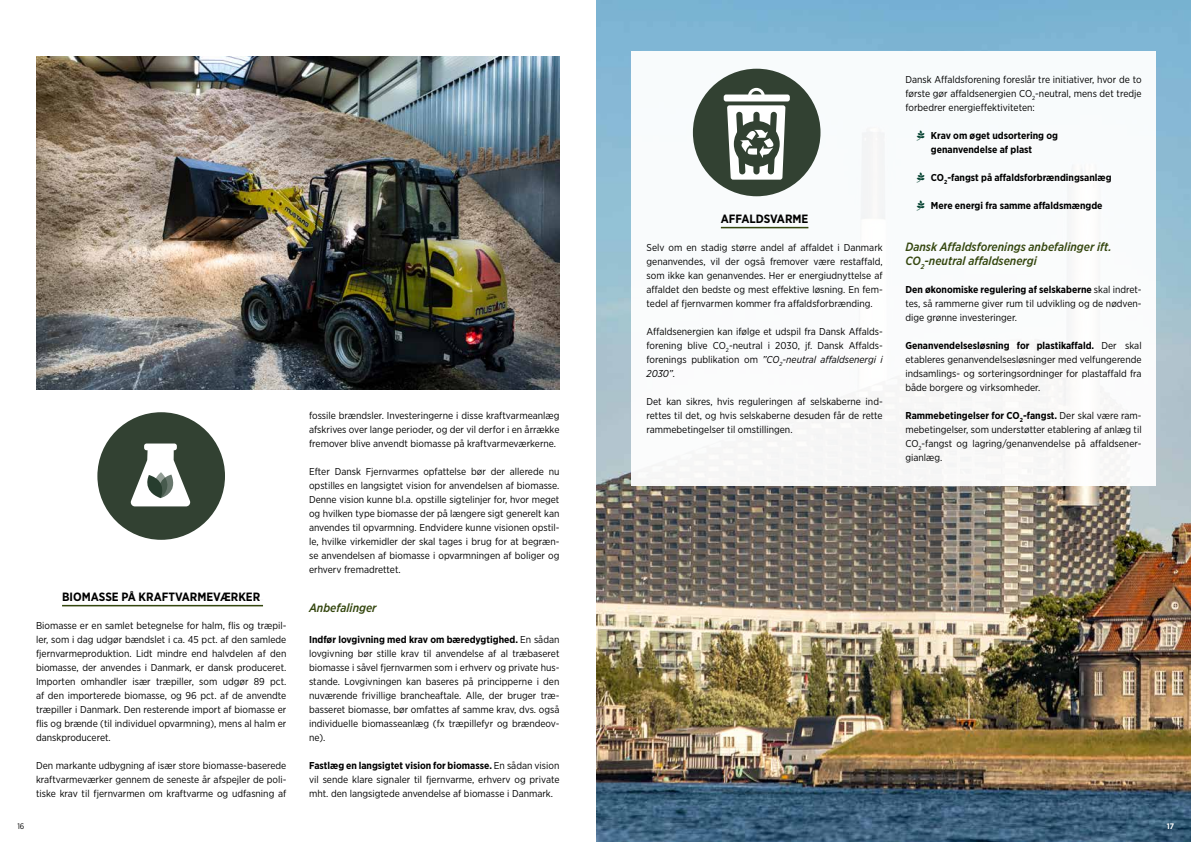
<style>
.page{position:relative;width:1191px;height:842px;background:#fff}
.page>*{position:absolute;margin:0;border:0;box-sizing:border-box;transform-origin:0 0}
.t1{font:italic 500 12px/14px "Gotham Narrow";color:#34460e}
.t2{font:700 12px "Gotham Narrow";color:#000}
.t3{font:10px/14px "Gotham Narrow";color:#000;text-align:justify}
.t4{font:700 10px/14px "Gotham Narrow";color:#000}
.t5{font:8px "Gotham Narrow";color:#000}
.t6{font:700 8px "Gotham Narrow";color:#fff}
.s1{font-weight:700}
.s2{font-style:italic}
</style>
<div class="page">
<img style="left:596px;top:0;width:595px;height:842px">
<div style="left:631px;top:52px;width:524px;height:434px;background:#fff"></div>
<hr style="left:62px;top:599px;width:201px;height:1px;background:#f8f8f9">
<hr style="left:62px;top:605px;width:201px;height:1px;background:#34460e">
<hr style="left:721px;top:221px;width:87px;height:1px;background:#f8f8f9">
<hr style="left:721px;top:227px;width:87px;height:1px;background:#34460e">
<div style="left:693px;top:69px;width:127px;height:127px;background:#324132;border-radius:50%"></div>
<svg style="left:723px;top:88px;width:67px;height:92px"></svg>
<div style="left:97px;top:412px;width:128px;height:128px;background:#324132;border-radius:50%"></div>
<svg style="left:131px;top:443px;width:59px;height:63px"></svg>
<img style="left:36px;top:57px;width:523px;height:333px">
<p class="t5" style="left:18px;top:821px;width:8px">16</p>
<p class="t2" style="left:62px;top:589px;width:200px">BIOMASSE PÅ KRAFTVARMEVÆRKER</p>
<p class="t3" style="left:36px;top:618px;width:252px">Biomasse er en samlet betegnelse for halm, flis og træpil&shy;ler, som i dag udgør bændslet i ca. 45 pct. af den samlede fjernvarmeproduktion. Lidt mindre end halvdelen af den biomasse, der anvendes i Danmark, er dansk produceret.<br>Importen omhandler især træpiller, som udgør 89 pct. af den importerede biomasse, og 96 pct. af de anvendte træpiller i Danmark. Den resterende import af biomasse er flis og brænde (til individuel opvarmning), mens al halm er danskproduceret.</p>
<p class="t3" style="left:36px;top:758px;width:252px">Den markante udbygning af især store biomasse-baserede kraftvarmeværker gennem de seneste år afspejler de poli&shy;tiske krav til fjernvarmen om kraftvarme og udfasning af</p>
<p class="t3" style="left:309px;top:408px;width:252px">fossile brændsler. Investeringerne i disse kraftvarmeanlæg afskrives over lange perioder, og der vil derfor i en årrække fremover blive anvendt biomasse på kraftvarmeværkerne.</p>
<p class="t3" style="left:309px;top:464px;width:252px">Efter Dansk Fjernvarmes opfattelse bør der allerede nu opstilles en langsigtet vision for anvendelsen af biomasse.<br>Denne vision kunne bl.a. opstille sigtelinjer for, hvor meget og hvilken type biomasse der på længere sigt generelt kan anvendes til opvarmning. Endvidere kunne visionen opstil&shy;le, hvilke virkemidler der skal tages i brug for at begræn&shy;se anvendelsen af biomasse i opvarmningen af boliger og erhverv fremadrettet.</p>
<p class="t1" style="left:309px;top:601px;width:69px">Anbefalinger</p>
<p class="t3" style="left:309px;top:632px;width:252px"><span class="s1">Indfør lovgivning med krav om bæredygtighed.</span> En sådan lovgivning bør stille krav til anvendelse af al træbaseret biomasse i såvel fjernvarmen som i erhverv og private hus&shy;stande. Lovgivningen kan baseres på principperne i den nuværende frivillige brancheaftale. Alle, der bruger træ&shy;basseret biomasse, bør omfattes af samme krav, dvs. også individuelle biomasseanlæg (fx træpillefyr og brændeov&shy;ne).</p>
<p class="t3" style="left:309px;top:758px;width:252px"><span class="s1">Fastlæg en langsigtet vision for biomasse.</span> En sådan vision vil sende klare signaler til fjernvarme, erhverv og private mht. den langsigtede anvendelse af biomasse i Danmark.</p>
<p class="t2" style="left:721px;top:211px;width:89px">AFFALDSVARME</p>
<p class="t3" style="left:646px;top:240px;width:238px">Selv om en stadig større andel af affaldet i Danmark genanvendes, vil der også fremover være restaffald, som ikke kan genanvendes. Her er energiudnyttelse af affaldet den bedste og mest effektive løsning. En fem&shy;tedel af fjernvarmen kommer fra affaldsforbrænding.</p>
<p class="t3" style="left:646px;top:324px;width:238px">Affaldsenergien kan ifølge et udspil fra Dansk Affalds&shy;forening blive CO<sub>2</sub>-neutral i 2030, jf. Dansk Affalds&shy;forenings publikation om <span class="s2">”CO</span><sub>2</sub><span class="s2">-neutral affaldsenergi i 2030”.</span></p>
<p class="t3" style="left:646px;top:394px;width:238px">Det kan sikres, hvis reguleringen af selskaberne ind&shy;rettes til det, og hvis selskaberne desuden får de rette rammebetingelser til omstillingen.</p>
<p class="t3" style="left:905px;top:72px;width:238px">Dansk Affaldsforening foreslår tre initiativer, hvor de to første gør affaldsenergien CO<sub>2</sub>-neutral, mens det tredje forbedrer energieffektiviteten:</p>
<p class="t4" style="left:931px;top:128px;width:129px">Krav om øget udsortering og genanvendelse af plast</p>
<p class="t4" style="left:931px;top:170px;width:182px">CO<sub>2</sub>-fangst på affaldsforbrændingsanlæg</p>
<p class="t4" style="left:931px;top:198px;width:173px">Mere energi fra samme affaldsmængde</p>
<p class="t1" style="left:905px;top:239px;width:208px">Dansk Affaldsforenings anbefalinger ift.<br>CO<sub>2</sub>-neutral affaldsenergi</p>
<p class="t3" style="left:905px;top:282px;width:238px"><span class="s1">Den økonomiske regulering af selskaberne</span> skal indret&shy;tes, så rammerne giver rum til udvikling og de nødven&shy;dige grønne investeringer.</p>
<p class="t3" style="left:905px;top:338px;width:238px"><span class="s1">Genanvendelsesløsning for plastikaffald.</span> Der skal etableres genanvendelsesløsninger med velfungerende indsamlings- og sorteringsordninger for plastaffald fra både borgere og virksomheder.</p>
<p class="t3" style="left:905px;top:408px;width:238px"><span class="s1">Rammebetingelser for CO</span><sub>2</sub><span class="s1">-fangst.</span> Der skal være ram&shy;mebetingelser, som understøtter etablering af anlæg til CO<sub>2</sub>-fangst og lagring/genanvendelse på affaldsener&shy;gianlæg.</p>
<p class="t6" style="left:1166px;top:820px;width:9px">17</p>
</div>
